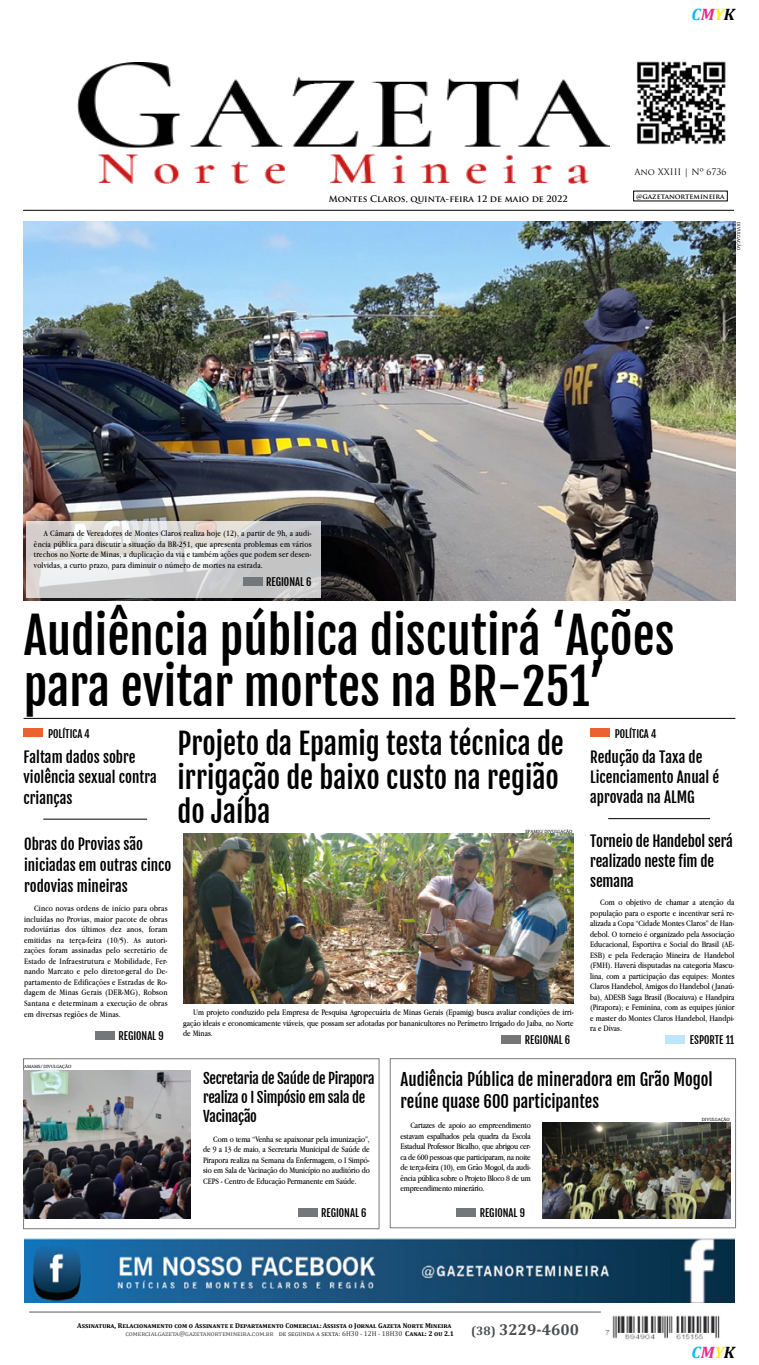
<style>
.page{position:relative;width:759px;height:1365px;background:#fff}
.page>*{position:absolute;margin:0;border:0;box-sizing:border-box;transform-origin:0 0}
.t1{font:49px/50.8px "Fjalla One";color:#000}
.t2{font:28.88px/34.1px "Fjalla One";color:#000}
.t3{font:16.62px/21.9px "Fjalla One";color:#000}
.t4{font:italic 700 16.62px "Cambria";color:#00b9f3}
.t5{font:700 15.75px "Cambria";color:#4b4d50}
.t6{font:14.88px/20.1px "Fjalla One";color:#000}
.t7{font:14.44px/19.4px "Fjalla One";letter-spacing:-.02em;color:#000}
.t8{font:700 12.25px "Cambria";color:#4b4d50}
.t9{font:10.5px "Fjalla One";color:#000}
.t10{font:8.75px/10.5px "Apple Garamond";color:#000;text-align:right}
.t11{font:8.75px/10.5px "Apple Garamond";letter-spacing:.02em;color:#000;text-align:right}
.t12{font:8.75px/10.5px "Apple Garamond";letter-spacing:-.02em;color:#000;text-align:right}
.t13{font:700 8.75px "Trajan Pro";color:#000}
.t14{font:8.75px "Trajan Pro";color:#000}
.t15{font:700 7px "Cambria";color:#000}
.t16{font:7px "Cambria";color:#333}
.t17{font:7px "Cambria";letter-spacing:.055em;color:#4b4d50}
.t18{font:700 7px "Trajan Pro";color:#000}
.t19{font:4.38px "Andada";color:#000}
.s1{color:#e82a8c}
.s2{color:#fff00c}
.s3{color:#000}
.s4{font-weight:700;color:#000}
</style>
<div class="page">
<hr style="left:29px;top:1311px;width:572px;height:1px;background:#58595b">
<img style="left:78px;top:63px;width:532px;height:121px">
<img style="left:637px;top:61px;width:89px;height:84px">
<div style="left:665px;top:1035px;width:20px;height:8px;background:#bde6fc"></div>
<hr style="left:23px;top:210px;width:711px;height:1px;background:#000">
<img style="left:605px;top:1315px;width:115px;height:25px">
<div style="left:23px;top:1058px;width:356px;height:170px;border:1px solid #78797d"></div>
<hr style="left:24px;top:718px;width:711px;height:1px;background:#000">
<hr style="left:43px;top:819px;width:104px;height:1px;background:#000">
<hr style="left:608px;top:818px;width:102px;height:1px;background:#000">
<img style="left:24px;top:1238px;width:711px;height:64px">
<img style="left:183px;top:833px;width:391px;height:170px">
<img style="left:24px;top:222px;width:711px;height:378px">
<div style="left:95px;top:1031px;width:20px;height:8px;background:#747779"></div>
<div style="left:590px;top:728px;width:20px;height:9px;background:#eb6130"></div>
<div style="left:24px;top:728px;width:19px;height:9px;background:#eb6130"></div>
<svg style="left:26px;top:520px;width:295px;height:77px"></svg>
<div style="left:390px;top:1058px;width:346px;height:169px;border:1px solid #78797d"></div>
<div style="left:298px;top:1207px;width:19px;height:9px;background:#747779"></div>
<div style="left:456px;top:1207px;width:20px;height:9px;background:#747779"></div>
<div style="left:243px;top:577px;width:19px;height:8px;background:#747779"></div>
<img style="left:542px;top:1122px;width:189px;height:96px">
<div style="left:501px;top:1035px;width:20px;height:8px;background:#747779"></div>
<img style="left:24px;top:1070px;width:167px;height:148px">
<p class="t13" style="left:329px;top:193px;width:240px">Montes Claros, quinta-feira 12 de maio de 2022</p>
<h3 class="t4" style="left:692px;top:2px;width:45px">C<span class="s1">M</span><span class="s2">Y</span><span class="s3">K</span></h3>
<p class="t14" style="left:634px;top:166px;width:94px">Ano XXIII | Nº 6736</p>
<p class="t18" style="left:636px;top:192px;width:90px">@gazetanortemineira</p>
<p class="t19" style="left:741px;top:222px;width:30px;rotate:90deg">DIVULGAÇÃO</p>
<p class="t11" style="left:44px;top:528px;width:269px">A Câmara de Vereadores de Montes Claros realiza hoje (12 a,) partir de a,h9 audi-</p>
<p class="t11" style="left:34px;top:559px;width:230px">volvidas a, curto prazo, para diminuir o número de mortes na estrada.</p>
<p class="t11" style="left:34px;top:538px;width:279px">ência pública para discutir a situação da BR-251, que apresenta problemas em vários</p>
<p class="t11" style="left:34px;top:549px;width:279px">trechos no Norte de Minas a, duplicação da via e também ações que podem ser desen-</p>
<p class="t9" style="left:266px;top:575px;width:47px">REGIONAL 6</p>
<h1 class="t1" style="left:24px;top:610px;width:652px">Audiência pública discutirá ‘Ações para evitar mortes na BR-251‘</h1>
<h3 class="t6" style="left:590px;top:746px;width:131px">Redução da Taxa de<br>Licenciamento Anual é aprovada na ALMG</h3>
<p class="t9" style="left:48px;top:727px;width:43px">POLÍTICA 4</p>
<p class="t9" style="left:615px;top:727px;width:43px">POLÍTICA 4</p>
<h2 class="t2" style="left:178px;top:726px;width:388px">Projeto da Epamig testa técnica de irrigação de baixo custo na região do Jaíba</h2>
<p class="t19" style="left:525px;top:828px;width:49px">EPAMIG/ DIVULGAÇÃO</p>
<h3 class="t6" style="left:24px;top:747px;width:135px">Faltam dados sobre violência sexual contra crianças</h3>
<h3 class="t6" style="left:590px;top:830px;width:144px">Torneio de Handebol será realizado neste fim de semana</h3>
<h3 class="t6" style="left:24px;top:833px;width:149px;line-height:21px">Obras do Provias são iniciadas em outras cinco rodovias mineiras</h3>
<p class="t11" style="left:24px;top:903px;width:145px">Cinco novas ordens de início para obras incluídas no Provias, maior pacote de obras foram</p>
<p class="t11" style="left:24px;top:924px;width:38px">rodoviárias</p>
<p class="t11" style="left:24px;top:945px;width:145px">zações foram assinadas pelo secretário de</p>
<p class="t10" style="left:65px;top:924px;width:13px">dos</p>
<p class="t10" style="left:81px;top:924px;width:26px">últimos</p>
<p class="t10" style="left:111px;top:924px;width:13px">dez</p>
<p class="t10" style="left:127px;top:924px;width:19px">anos,</p>
<p class="t11" style="left:24px;top:934px;width:29px">emitidas</p>
<p class="t11" style="left:69px;top:934px;width:34px">terça-feira</p>
<p class="t10" style="left:107px;top:934px;width:23px">(10/5 .)</p>
<p class="t10" style="left:134px;top:934px;width:9px">As</p>
<p class="t10" style="left:146px;top:934px;width:23px">autori-</p>
<p class="t10" style="left:57px;top:934px;width:9px">na</p>
<p class="t11" style="left:24px;top:955px;width:145px">Estado de Infraestrutura e Mobilidade, Fer-</p>
<p class="t11" style="left:24px;top:997px;width:145px">Santana e determinam a execução de obras</p>
<p class="t11" style="left:24px;top:966px;width:145px">nando Marcato e pelo diretor-geral do De-</p>
<p class="t11" style="left:24px;top:976px;width:145px">partamento de Edificações e Estradas de Ro-</p>
<p class="t11" style="left:24px;top:987px;width:145px">dagem de Minas Gerais (DER-MG ,) Robson</p>
<p class="t11" style="left:24px;top:1008px;width:98px">em diversas regiões de Minas.</p>
<p class="t19" style="left:24px;top:1064px;width:49px">AMAMS/ DIVULGAÇÃO</p>
<p class="t9" style="left:118px;top:1029px;width:47px">REGIONAL 9</p>
<p class="t10" style="left:193px;top:1007px;width:382px">Um projeto conduzido pela Empresa de Pesquisa Agropecuária de Minas Gerais (Epamig) busca avaliar condições de irri-</p>
<p class="t10" style="left:183px;top:1017px;width:392px">gação ideais e economicamente viáveis, que possam ser adotadas por bananicultores no Perímetro Irrigado do Jaíba, no Norte</p>
<p class="t10" style="left:183px;top:1028px;width:31px">de Minas.</p>
<p class="t9" style="left:525px;top:1033px;width:47px">REGIONAL 6</p>
<p class="t10" style="left:600px;top:896px;width:136px">Com o objetivo de chamar a atenção da</p>
<p class="t10" style="left:590px;top:928px;width:146px">debol O. torneio é organizado pela Associação</p>
<p class="t10" style="left:590px;top:907px;width:146px">população para o esporte e incentivar será re-</p>
<p class="t10" style="left:590px;top:949px;width:146px">ESB) e pela Federação Mineira de Handebol</p>
<p class="t10" style="left:590px;top:917px;width:146px">alizada a Copa “Cidade Montes Claros” de Han-</p>
<p class="t10" style="left:590px;top:938px;width:146px">Educacional, Esportiva e Social do Brasil (AE-</p>
<p class="t10" style="left:590px;top:970px;width:146px">lina, com a participação das equipes: Montes</p>
<p class="t10" style="left:590px;top:959px;width:146px">(FMH .) Haverá disputadas na categoria Mascu-</p>
<p class="t10" style="left:590px;top:991px;width:146px">ba ,) ADESB Saga Brasil (Bocaiuva e) Handpira</p>
<p class="t10" style="left:590px;top:980px;width:146px">Claros Handebol, Amigos do Handebol (Janaú-</p>
<p class="t10" style="left:590px;top:1001px;width:146px">(Pirapora); e Feminina, com as equipes júnior</p>
<p class="t10" style="left:590px;top:1022px;width:33px">ra e Divas.</p>
<p class="t10" style="left:590px;top:1012px;width:146px">e master do Montes Claros Handebol, Handpi-</p>
<p class="t9" style="left:690px;top:1033px;width:46px">ESPORTE 11</p>
<h3 class="t7" style="left:203px;top:1067px;width:173px">Secretaria de Saúde de Pirapora realiza Io Simpósio em sala de<br>Vacinação</h3>
<p class="t10" style="left:203px;top:1133px;width:168px">Com o tema “Venha se apaixonar pela imunização ,“<br>de a9 13 de maio a, Secretaria Municipal de Saúde de</p>
<p class="t10" style="left:203px;top:1164px;width:168px">sio em Sala de Vacinação do Município no auditório do</p>
<p class="t10" style="left:203px;top:1154px;width:168px">Pirapora realiza na Semana da Enfermagem Io, Simpó-</p>
<p class="t10" style="left:203px;top:1175px;width:155px">CEPS - Centro de Educação Permanente em Saúde.</p>
<p class="t9" style="left:321px;top:1205px;width:47px">REGIONAL 6</p>
<h3 class="t3" style="left:401px;top:1068px;width:314px">Audiência Pública de mineradora em Grão Mogol reúne quase 600 participantes</h3>
<p class="t12" style="left:401px;top:1119px;width:132px">Cartazes de apoio ao empreendimento estavam espalhados pela quadra da Escola</p>
<p class="t12" style="left:401px;top:1151px;width:132px">ca de 600 pessoas que participaram, na noite</p>
<p class="t12" style="left:401px;top:1140px;width:132px">Estadual Professor Bicalho, que abrigou cer-</p>
<p class="t12" style="left:401px;top:1172px;width:132px">ência pública sobre o Projeto Bloco 8 de um</p>
<p class="t12" style="left:401px;top:1161px;width:132px">de terça-feira (10 ,) em Grão Mogol, da audi-</p>
<p class="t12" style="left:401px;top:1182px;width:85px">empreendimento minerário.</p>
<p class="t9" style="left:480px;top:1205px;width:47px">REGIONAL 9</p>
<p class="t19" style="left:702px;top:1116px;width:30px">DIVULGAÇÃO</p>
<p class="t15" style="left:77px;top:1320px;width:376px">Assinatura, Relacionamento com o Assinante e Departamento Comercial:Assista o Jornal Gazeta Norte Mineira</p>
<h3 class="t5" style="left:499px;top:1317px;width:81px">3229-4600</h3>
<h3 class="t8" style="left:471px;top:1321px;width:26px">(38)</h3>
<p class="t17" style="left:125px;top:1329px;width:149px">comercialgazeta@gazetanortemineira.com.br</p>
<p class="t16" style="left:279px;top:1329px;width:177px">de segunda a sexta H6: 30 - 12H - 18H30 <span class="s4">Canal 2: ou 2.1</span></p>
<h3 class="t4" style="left:692px;top:1340px;width:45px">C<span class="s1">M</span><span class="s2">Y</span><span class="s3">K</span></h3>
</div>
